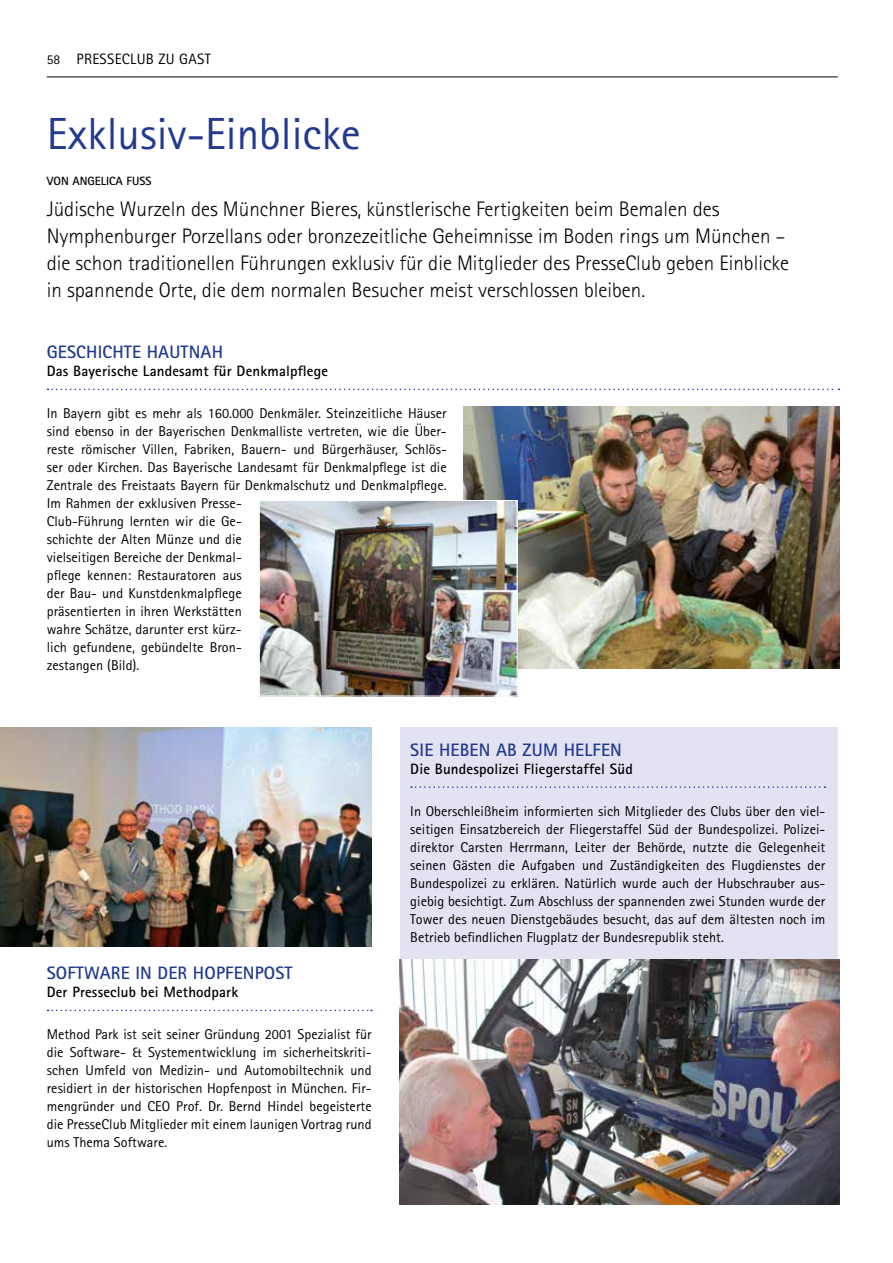
<style>
.page{position:relative;width:893px;height:1263px;background:#fff}
.page>*{position:absolute;margin:0;border:0;box-sizing:border-box;transform-origin:0 0}
.t1{font:45px "Rotis Sans Serif";color:#213a8f}
.t2{font:300 21px/27px "Rotis Sans Serif";color:#000}
.t3{font:700 18px "Rotis Sans Serif";letter-spacing:.01em;color:#213a8f}
.t4{font:700 15px "Rotis Sans Serif";letter-spacing:.01em;color:#000}
.t5{font:15px "Rotis Sans Serif";letter-spacing:.02em;color:#000}
.t6{font:14.25px/18px "Rotis Sans Serif";letter-spacing:.005em;color:#000;text-align:justify}
.t7{font:700 12px "Rotis Sans Serif";color:#000}
.s1{font-size:13.5px}
</style>
<div class="page">
<hr style="left:47px;top:77px;width:791px;height:1px;background:#000">
<div style="left:400px;top:727px;width:438px;height:471px;background:#e2e2f2"></div>
<img style="left:464px;top:406px;width:375px;height:263px">
<img style="left:400px;top:959px;width:439px;height:245px">
<svg style="left:48px;top:389px;width:791px;height:1px"></svg>
<svg style="left:48px;top:1010px;width:324px;height:1px"></svg>
<svg style="left:411px;top:786px;width:414px;height:2px"></svg>
<img style="left:0;top:727px;width:372px;height:219px">
<img style="left:261px;top:502px;width:255px;height:192px">
<div style="left:259px;top:500px;width:259px;height:196px;border:1px solid #fff"></div>
<p class="t5" style="left:47px;top:50px;width:165px"><span class="s1">58</span> PRESSECLUB ZU GAST</p>
<h1 class="t1" style="left:47px;top:107px;width:316px">Exklusiv-Einblicke</h1>
<p class="t7" style="left:47px;top:173px;width:106px">VON ANGELICA FUSS</p>
<p class="t2" style="left:47px;top:195px;width:744px">Jüdische Wurzeln des Münchner Bieres, künstlerische Fertigkeiten beim Bemalen des Nymphenburger Porzellans oder bronzezeitliche Geheimnisse im Boden rings um München – die schon traditionellen Führungen exklusiv für die Mitglieder des PresseClub geben Einblicke in spannende Orte, die dem normalen Besucher meist verschlossen bleiben.</p>
<p class="t3" style="left:47px;top:340px;width:178px">GESCHICHTE HAUTNAH</p>
<p class="t4" style="left:47px;top:361px;width:283px">Das Bayerische Landesamt für Denkmalpflege</p>
<p class="t6" style="left:47px;top:404px;width:402px;text-align:left">In Bayern gibt es mehr als 160.000 Denkmäler. Steinzeitliche Häuser sind ebenso in der Bayerischen Denkmalliste vertreten, wie die Über&shy;reste römischer Villen, Fabriken, Bauern- und Bürgerhäuser, Schlös&shy;ser oder Kirchen. Das Bayerische Landesamt für Denkmalpflege ist die Zentrale des Freistaats Bayern für Denkmalschutz und Denkmalpflege.<br>Im Rahmen der exklusiven Presse-<br>Club-Führung lernten wir die Ge-<br>schichte der Alten Münze und die<br>vielseitigen Bereiche der Denkmal-<br>pflege kennen: Restauratoren aus<br>der Bau- und Kunstdenkmalpflege<br>präsentierten in ihren Werkstätten<br>wahre Schätze, darunter erst kürz-<br>lich gefundene, gebündelte Bron-<br>zestangen (Bild).</p>
<p class="t3" style="left:47px;top:961px;width:247px">SOFTWARE IN DER HOPFENPOST</p>
<p class="t4" style="left:47px;top:982px;width:193px">Der Presseclub bei Methodpark</p>
<p class="t6" style="left:47px;top:1025px;width:326px">Method Park ist seit seiner Gründung 2001 Spezialist für die Software- &amp; Systementwicklung im sicherheitskriti&shy;schen Umfeld von Medizin- und Automobiltechnik und residiert in der historischen Hopfenpost in München. Fir&shy;mengründer und CEO Prof. Dr. Bernd Hindel begeisterte die PresseClub Mitglieder mit einem launigen Vortrag rund ums Thema Software.</p>
<p class="t3" style="left:410px;top:738px;width:213px">SIE HEBEN AB ZUM HELFEN</p>
<p class="t4" style="left:410px;top:759px;width:224px">Die Bundespolizei Fliegerstaffel Süd</p>
<p class="t6" style="left:410px;top:802px;width:417px">In Oberschleißheim informierten sich Mitglieder des Clubs über den viel&shy;seitigen Einsatzbereich der Fliegerstaffel Süd der Bundespolizei. Polizei&shy;direktor Carsten Herrmann, Leiter der Behörde, nutzte die Gelegenheit seinen Gästen die Aufgaben und Zuständigkeiten des Flugdienstes der Bundespolizei zu erklären. Natürlich wurde auch der Hubschrauber aus&shy;giebig besichtigt. Zum Abschluss der spannenden zwei Stunden wurde der Tower des neuen Dienstgebäudes besucht, das auf dem ältesten noch im Betrieb befindlichen Flugplatz der Bundesrepublik steht.</p>
</div>
